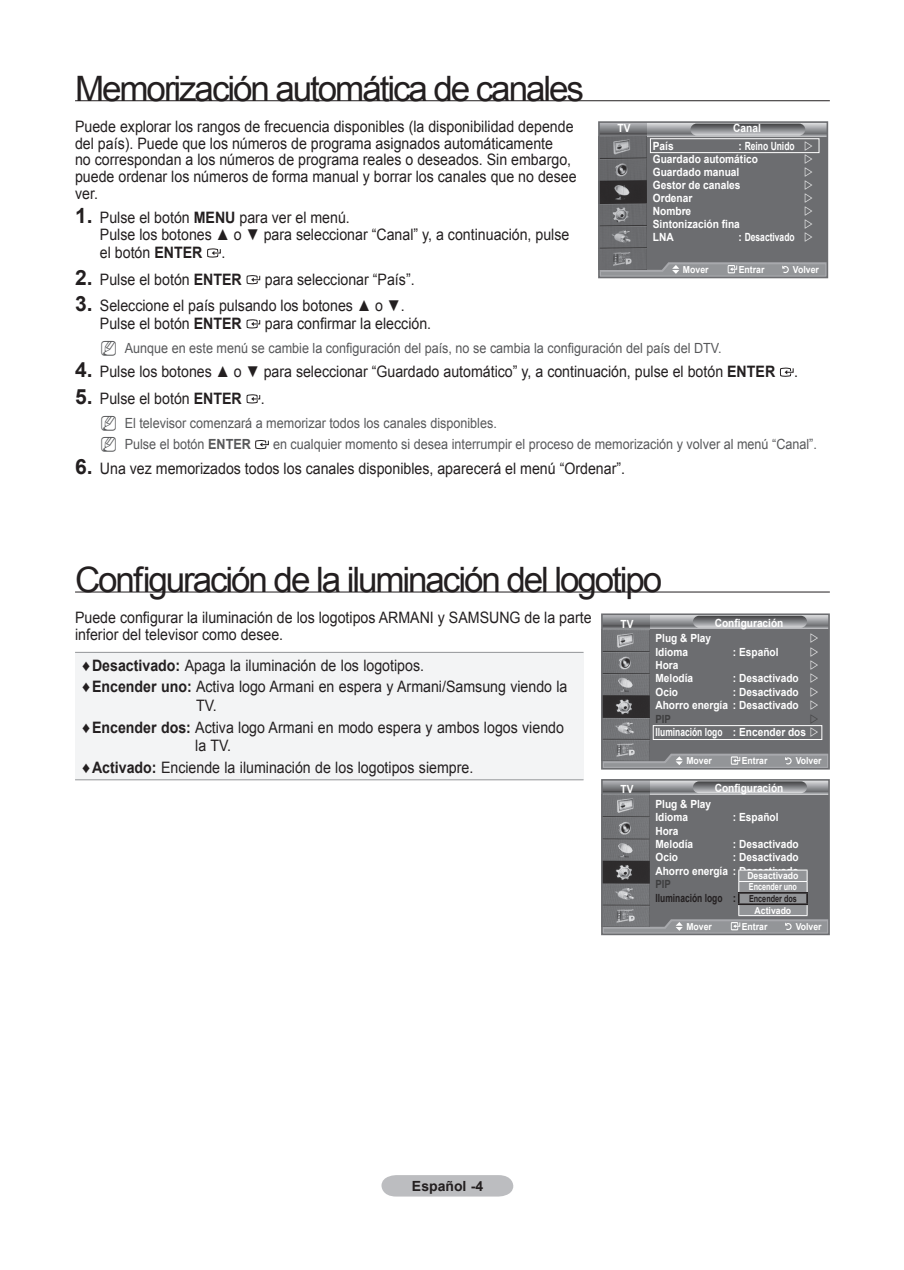
<style>
.page{position:relative;width:904px;height:1270px;background:#fff}
.page>*{position:absolute;margin:0;border:0;box-sizing:border-box;transform-origin:0 0}
.Level1-Heading{font:35px "Arial";letter-spacing:-.06em;color:#231f20}
.Level1-number{font:15.75px/17.5px "Arial";color:#231f20;scale:.9 1}
.Level1-Body{font:15.75px/16.6px "Arial";color:#231f20;scale:.9 1}
.Body-box{font:15.75px/18.9px "Arial";color:#231f20}
.Level2-Note{font:14px "Arial";color:#57585a;scale:.9 1}
.t1{font:700 14px "Arial";color:#231f20}
.t2{font:700 11.38px/13px "Arial";color:#fff;scale:.9 1}
.t3{font:700 11.2px "Arial";color:#fff;scale:.9 1}
.t4{font:700 11.2px "Arial";color:#fff;scale:.75 1}
.t5{font:700 11.2px "Arial";color:#231f20;scale:.75 1}
.t6{font:700 11.2px "Arial";color:#3e3e3f;scale:.85 1}
.t7{font:700 9.62px "Arial";color:#fff;scale:.9 1}
.t8{font:700 9.62px "Arial";color:#fff;scale:.75 1}
.t9{font:700 9.62px "Arial";color:#231f20;scale:.75 1}
.s1{font-weight:700;font-size:21px}
.s2{font-weight:700}
</style>
<div class="page">
<div style="left:381px;top:1175px;width:132px;height:21px;background:#bcbdc0"></div>
<hr style="left:75px;top:100px;width:754px;height:1px;background:#231f20">
<svg style="left:207px;top:248px;width:14px;height:9px"></svg>
<svg style="left:246px;top:275px;width:14px;height:9px"></svg>
<svg style="left:248px;top:320px;width:13px;height:9px"></svg>
<svg style="left:246px;top:319px;width:14px;height:9px"></svg>
<svg style="left:779px;top:367px;width:14px;height:10px"></svg>
<svg style="left:248px;top:395px;width:13px;height:9px"></svg>
<svg style="left:246px;top:394px;width:14px;height:9px"></svg>
<svg style="left:255px;top:440px;width:14px;height:9px"></svg>
<hr style="left:75px;top:592px;width:754px;height:1px;background:#231f20">
<div style="left:75px;top:652px;width:508px;height:128px;background:#f3f4f5"></div>
<hr style="left:75px;top:652px;width:508px;height:1px;background:#939598">
<hr style="left:75px;top:779px;width:508px;height:1px;background:#939598">
<div style="left:598px;top:122px;width:228px;height:149px;background:#6c6d70"></div>
<svg style="left:646px;top:124px;width:178px;height:13px"></svg>
<svg style="left:601px;top:124px;width:45px;height:12px"></svg>
<svg style="left:690px;top:124px;width:114px;height:11px"></svg>
<img style="left:601px;top:139px;width:45px;height:122px">
<div style="left:598px;top:121px;width:229px;height:157px;border:2px solid #6c6d70"></div>
<svg style="left:598px;top:261px;width:229px;height:16px"></svg>
<div style="left:649px;top:138px;width:170px;height:15px;border:1px solid #fff"></div>
<div style="left:601px;top:614px;width:227px;height:148px;background:#6c6d70"></div>
<svg style="left:649px;top:616px;width:177px;height:13px"></svg>
<svg style="left:603px;top:616px;width:46px;height:13px"></svg>
<svg style="left:692px;top:616px;width:114px;height:11px"></svg>
<img style="left:603px;top:629px;width:46px;height:123px">
<div style="left:600px;top:613px;width:229px;height:156px;border:2px solid #6c6d70"></div>
<svg style="left:601px;top:752px;width:227px;height:16px"></svg>
<div style="left:601px;top:780px;width:227px;height:147px;background:#6c6d70"></div>
<svg style="left:649px;top:782px;width:177px;height:12px"></svg>
<svg style="left:603px;top:782px;width:46px;height:12px"></svg>
<svg style="left:692px;top:781px;width:114px;height:12px"></svg>
<img style="left:603px;top:795px;width:46px;height:75px">
<div style="left:600px;top:779px;width:229px;height:156px;border:2px solid #6c6d70"></div>
<hr style="left:738px;top:869px;width:69px;height:1px;background:#fff">
<svg style="left:601px;top:870px;width:227px;height:64px"></svg>
<hr style="left:737px;top:903px;width:70px;height:2px;background:#231f20">
<div style="left:652px;top:725px;width:170px;height:15px;border:1px solid #fff"></div>
<svg style="left:804px;top:151px;width:7px;height:3px"></svg>
<svg style="left:810px;top:725px;width:7px;height:2px"></svg>
<p class="Level1-Heading" style="left:75px;top:65px;width:510px">Memorización automática de canales</p>
<p class="Level1-Body" style="left:75px;top:118px;width:558px">Puede explorar los rangos de frecuencia disponibles (la disponibilidad depende del país). Puede que los números de programa asignados automáticamente<br>no correspondan a los números de programa reales o deseados. Sin embargo, puede ordenar los números de forma manual y borrar los canales que no desee ver.</p>
<p class="Level1-number" style="left:100px;top:209px;width:523px;text-indent:-25px"><span class="s1">1 .</span> Pulse el botón <span class="s2">MENU</span> para ver el menú.<br>Pulse los botones ▲ o ▼ para seleccionar “Canal” y, a continuación, pulse el botón <span class="s2">ENTER</span> .</p>
<p class="Level1-number" style="left:75px;top:270px;width:187px"><span class="s1">2.</span> Pulse el botón <span class="s2">ENTER</span></p>
<p class="Level1-number" style="left:265px;top:270px;width:168px">para seleccionar “País”.</p>
<p class="Level1-number" style="left:100px;top:297px;width:340px;text-indent:-25px"><span class="s1">3.</span> Seleccione el país pulsando los botones ▲ o ▼.<br>Pulse el botón <span class="s2">ENTER</span></p>
<p class="t2" style="left:617px;top:121px;width:16px">TV</p>
<p class="t2" style="left:732px;top:122px;width:32px">Canal</p>
<p class="t2" style="left:652px;top:140px;width:25px">País</p>
<p class="t2" style="left:738px;top:140px;width:64px">: Reino Unido</p>
<p class="t2" style="left:652px;top:153px;width:118px">Guardado automático</p>
<p class="t2" style="left:652px;top:166px;width:98px">Guardado manual</p>
<p class="t2" style="left:652px;top:179px;width:99px">Gestor de canales</p>
<p class="t2" style="left:652px;top:192px;width:45px">Ordenar<br>Nombre</p>
<p class="t2" style="left:652px;top:218px;width:98px">Sintonización fina</p>
<p class="t2" style="left:652px;top:231px;width:25px">LNA</p>
<p class="t2" style="left:738px;top:231px;width:64px">: Desactivado</p>
<p class="t7" style="left:682px;top:263px;width:30px">Mover</p>
<p class="t7" style="left:738px;top:263px;width:30px">Entrar</p>
<p class="t7" style="left:792px;top:263px;width:30px">Volver</p>
<p class="Level1-number" style="left:265px;top:314px;width:186px">para confirmar la elección.</p>
<p class="Level2-Note" style="left:125px;top:339px;width:664px">Aunque en este menú se cambie la configuración del país, no se cambia la configuración del país del DTV.</p>
<p class="Level1-number" style="left:75px;top:363px;width:804px"><span class="s1">4.</span> Pulse los botones ▲ o ▼ para seleccionar “Guardado automático” y, a continuación, pulse el botón <span class="s2">ENTER</span> .</p>
<p class="Level1-number" style="left:75px;top:389px;width:212px"><span class="s1">5.</span> Pulse el botón <span class="s2">ENTER</span> .</p>
<p class="Level2-Note" style="left:125px;top:414px;width:415px">El televisor comenzará a memorizar todos los canales disponibles.</p>
<p class="Level2-Note" style="left:125px;top:435px;width:142px">Pulse el botón <span class="s2">ENTER</span></p>
<p class="Level2-Note" style="left:273px;top:435px;width:605px">en cualquier momento si desea interrumpir el proceso de memorización y volver al menú “Canal”.</p>
<p class="Level1-number" style="left:75px;top:459px;width:612px"><span class="s1">6.</span> Una vez memorizados todos los canales disponibles, aparecerá el menú “Ordenar”.</p>
<p class="Level1-Heading" style="left:75px;top:556px;width:588px">Configuración de la iluminación del logotipo</p>
<p class="Level1-Body" style="left:75px;top:609px;width:575px">Puede configurar la iluminación de los logotipos ARMANI y SAMSUNG de la parte inferior del televisor como desee.</p>
<p class="Body-box" style="left:82px;top:656px;width:343px">♦<span class="s2">Desactivado:</span> Apaga la iluminación de los logotipos.</p>
<p class="Body-box" style="left:196px;top:677px;width:373px;text-indent:-114px">♦<span class="s2">Encender uno:</span> Activa logo Armani en espera y Armani/Samsung viendo la<br>TV.</p>
<p class="Body-box" style="left:195px;top:717px;width:370px;text-indent:-113px">♦<span class="s2">Encender dos:</span> Activa logo Armani en modo espera y ambos logos viendo la TV.</p>
<p class="Body-box" style="left:82px;top:758px;width:392px">♦<span class="s2">Activado:</span> Enciende la iluminación de los logotipos siempre.</p>
<p class="t3" style="left:620px;top:616px;width:16px">TV</p>
<p class="t3" style="left:714px;top:615px;width:78px">Configuración</p>
<p class="t3" style="left:655px;top:631px;width:63px">Plug &amp; Play</p>
<p class="t3" style="left:655px;top:644px;width:38px">Idioma</p>
<p class="t3" style="left:732px;top:644px;width:52px">: Español</p>
<p class="t3" style="left:655px;top:658px;width:27px">Hora</p>
<p class="t3" style="left:655px;top:671px;width:43px">Melodía</p>
<p class="t3" style="left:732px;top:671px;width:75px">: Desactivado</p>
<p class="t3" style="left:655px;top:684px;width:26px">Ocio</p>
<p class="t3" style="left:732px;top:684px;width:75px">: Desactivado</p>
<p class="t3" style="left:655px;top:698px;width:161px">Ahorro energía : Desactivado</p>
<p class="t6" style="left:655px;top:711px;width:20px">PIP</p>
<p class="t4" style="left:655px;top:725px;width:202px">Iluminación logo : Encender dos</p>
<p class="t7" style="left:686px;top:754px;width:30px">Mover</p>
<p class="t7" style="left:741px;top:754px;width:30px">Entrar</p>
<p class="t7" style="left:795px;top:754px;width:30px">Volver</p>
<p class="t3" style="left:620px;top:782px;width:16px">TV</p>
<p class="t3" style="left:714px;top:781px;width:78px">Configuración</p>
<p class="t3" style="left:655px;top:796px;width:63px">Plug &amp; Play</p>
<p class="t3" style="left:655px;top:810px;width:38px">Idioma</p>
<p class="t3" style="left:732px;top:810px;width:52px">: Español</p>
<p class="t3" style="left:655px;top:823px;width:27px">Hora</p>
<p class="t3" style="left:655px;top:836px;width:43px">Melodía</p>
<p class="t3" style="left:732px;top:836px;width:75px">: Desactivado</p>
<p class="t3" style="left:655px;top:850px;width:26px">Ocio</p>
<p class="t3" style="left:732px;top:850px;width:75px">: Desactivado</p>
<p class="t3" style="left:655px;top:863px;width:161px">Ahorro energía : Desactivado</p>
<p class="t6" style="left:655px;top:877px;width:20px">PIP</p>
<p class="t5" style="left:655px;top:890px;width:202px">Iluminación logo : Encender dos</p>
<p class="t7" style="left:686px;top:919px;width:30px">Mover</p>
<p class="t7" style="left:741px;top:919px;width:30px">Entrar</p>
<p class="t7" style="left:795px;top:919px;width:30px">Volver</p>
<p class="t7" style="left:747px;top:869px;width:58px">Desactivado</p>
<p class="t8" style="left:748px;top:880px;width:66px">Encender uno</p>
<p class="t9" style="left:748px;top:892px;width:65px">Encender dos</p>
<p class="t7" style="left:754px;top:904px;width:42px">Activado</p>
<p class="t1" style="left:412px;top:1177px;width:65px">Español -</p>
</div>
